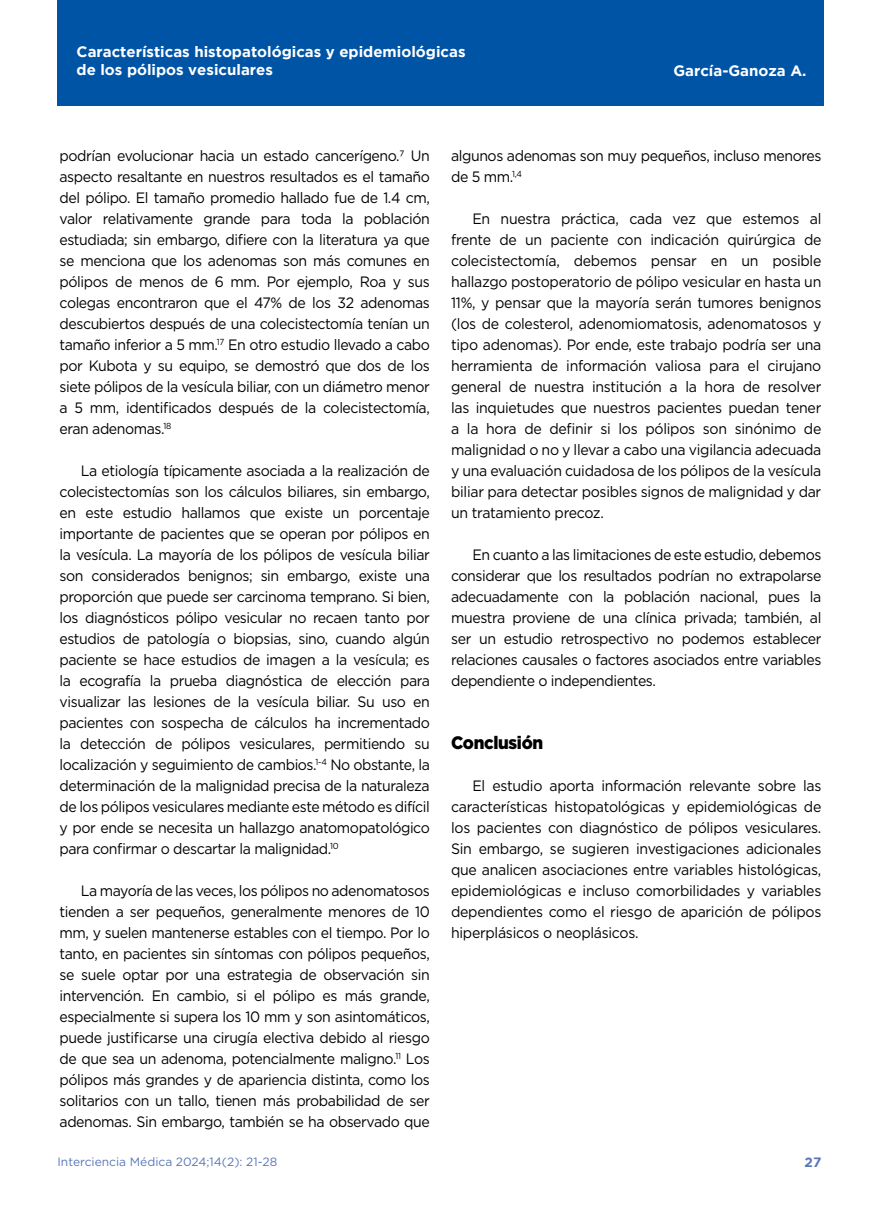
<style>
.page{position:relative;width:881px;height:1212px;background:#fff}
.page>*{position:absolute;margin:0;border:0;box-sizing:border-box;transform-origin:0 0}
.t1{font:900 18px "Gotham";letter-spacing:-.02em;color:#000;scale:.94 1}
.t2{font:15px/21px "Gotham";letter-spacing:-.03em;color:#000;text-align:justify;scale:.94 1}
.t3{font:700 15px/18px "Gotham";color:#fff}
.t4{font:700 13.5px "Gotham";color:#5a77ba}
.t5{font:12px "Gotham";color:#5a77ba}
</style>
<div class="page">
<div style="left:57px;top:0;width:766px;height:106px;background:#0054a6"></div>
<p class="t3" style="left:77px;top:42px;width:390px">Características histopatológicas y epidemiológicas de los pólipos vesiculares</p>
<p class="t3" style="left:673px;top:61px;width:134px">García-Ganoza A.</p>
<p class="t2" style="left:60px;top:145px;width:395px">podrían evolucionar hacia un estado cancerígeno.7 Un aspecto resaltante en nuestros resultados es el tamaño del pólipo. El tamaño promedio hallado fue de 1.4 cm, valor relativamente grande para toda la población estudiada; sin embargo, difiere con la literatura ya que se menciona que los adenomas son más comunes en pólipos de menos de 6 mm. Por ejemplo, Roa y sus colegas encontraron que el 47% de los 32 adenomas descubiertos después de una colecistectomía tenían un tamaño inferior a 5 mm.<sup>17</sup> En otro estudio llevado a cabo por Kubota y su equipo, se demostró que dos de los siete pólipos de la vesícula biliar, con un diámetro menor a 5 mm, identificados después de la colecistectomía, eran adenomas.<sup>18</sup></p>
<p class="t2" style="left:60px;top:460px;width:395px;text-indent:21px">La etiología típicamente asociada a la realización de colecistectomías son los cálculos biliares, sin embargo, en este estudio hallamos que existe un porcentaje importante de pacientes que se operan por pólipos en la vesícula. La mayoría de los pólipos de vesícula biliar son considerados benignos; sin embargo, existe una proporción que puede ser carcinoma temprano. Si bien, los diagnósticos pólipo vesicular no recaen tanto por estudios de patología o biopsias, sino, cuando algún paciente se hace estudios de imagen a la vesícula; es la ecografía la prueba diagnóstica de elección para visualizar las lesiones de la vesícula biliar. Su uso en pacientes con sospecha de cálculos ha incrementado la detección de pólipos vesiculares, permitiendo su localización y seguimiento de cambios.<sup>1-4</sup> No obstante, la determinación de la malignidad precisa de la naturaleza de los pólipos vesiculares mediante este método es difícil y por ende se necesita un hallazgo anatomopatológico para confirmar o descartar la malignidad.<sup>10</sup></p>
<p class="t2" style="left:60px;top:880px;width:395px;text-indent:21px">La mayoría de las veces, los pólipos no adenomatosos tienden a ser pequeños, generalmente menores de 10 mm, y suelen mantenerse estables con el tiempo. Por lo tanto, en pacientes sin síntomas con pólipos pequeños, se suele optar por una estrategia de observación sin intervención. En cambio, si el pólipo es más grande, especialmente si supera los 10 mm y son asintomáticos, puede justificarse una cirugía electiva debido al riesgo de que sea un adenoma, potencialmente maligno.<sup>11</sup> Los pólipos más grandes y de apariencia distinta, como los solitarios con un tallo, tienen más probabilidad de ser adenomas. Sin embargo, también se ha observado que</p>
<p class="t5" style="left:57px;top:1154px;width:221px">Interciencia Médica 2024;14(2): 21-28</p>
<p class="t2" style="left:451px;top:145px;width:395px">algunos adenomas son muy pequeños, incluso menores de 5 mm.<sup>1,4</sup></p>
<p class="t2" style="left:451px;top:208px;width:395px;text-indent:21px">En nuestra práctica, cada vez que estemos al frente de un paciente con indicación quirúrgica de colecistectomía, debemos pensar en un posible hallazgo postoperatorio de pólipo vesicular en hasta un 11%, y pensar que la mayoría serán tumores benignos (los de colesterol, adenomiomatosis, adenomatosos y tipo adenomas). Por ende, este trabajo podría ser una herramienta de información valiosa para el cirujano general de nuestra institución a la hora de resolver las inquietudes que nuestros pacientes puedan tener a la hora de definir si los pólipos son sinónimo de malignidad o no y llevar a cabo una vigilancia adecuada y una evaluación cuidadosa de los pólipos de la vesícula biliar para detectar posibles signos de malignidad y dar un tratamiento precoz.</p>
<p class="t2" style="left:451px;top:544px;width:395px;text-indent:21px">En cuanto a las limitaciones de este estudio, debemos considerar que los resultados podrían no extrapolarse adecuadamente con la población nacional, pues la muestra proviene de una clínica privada; también, al ser un estudio retrospectivo no podemos establecer relaciones causales o factores asociados entre variables dependiente o independientes.</p>
<p class="t1" style="left:451px;top:732px;width:99px">Conclusión</p>
<p class="t2" style="left:451px;top:775px;width:395px;text-indent:21px">El estudio aporta información relevante sobre las características histopatológicas y epidemiológicas de los pacientes con diagnóstico de pólipos vesiculares.<br>Sin embargo, se sugieren investigaciones adicionales que analicen asociaciones entre variables histológicas, epidemiológicas e incluso comorbilidades y variables dependientes como el riesgo de aparición de pólipos hiperplásicos o neoplásicos.</p>
<p class="t4" style="left:804px;top:1154px;width:18px">27</p>
</div>
